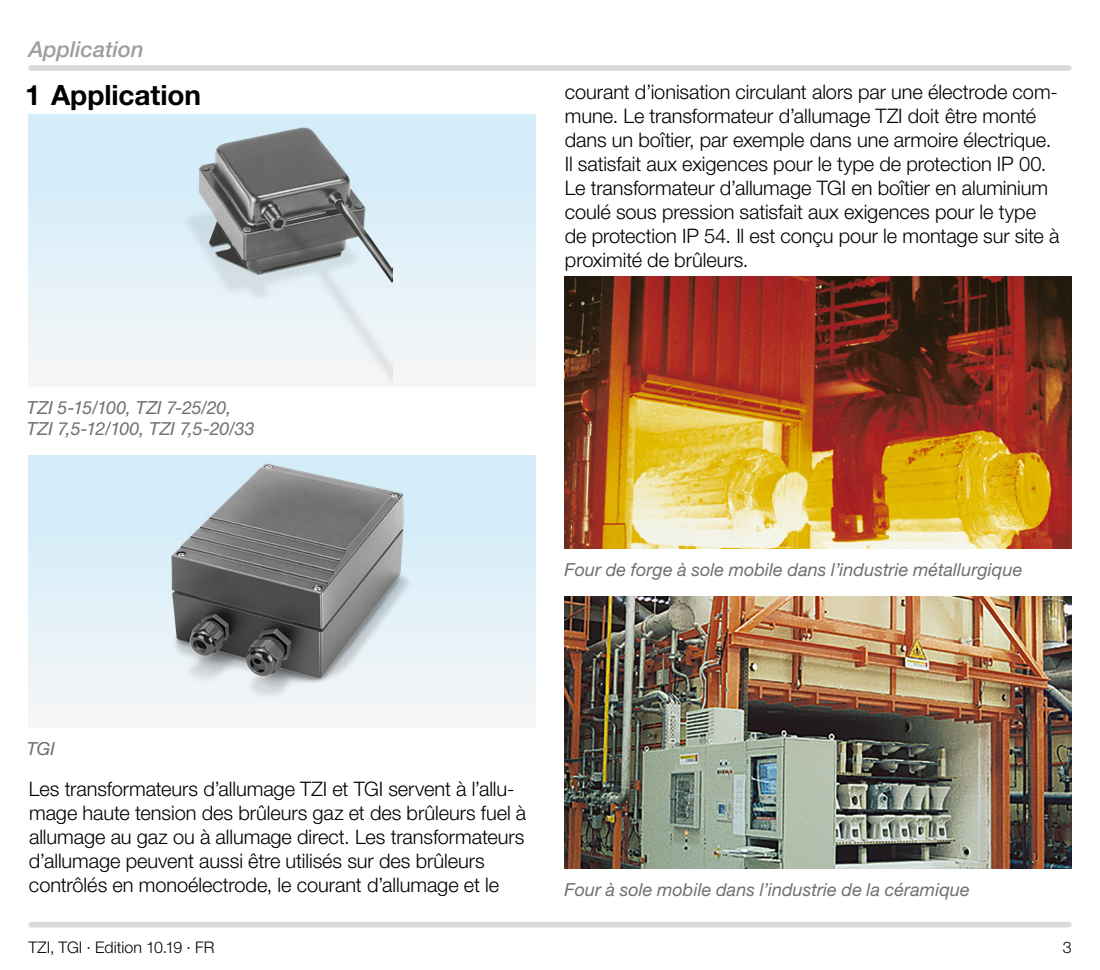
<style>
.page{position:relative;width:1100px;height:970px;background:#fff}
.page>*{position:absolute;margin:0;border:0;box-sizing:border-box;transform-origin:0 0}
.t1{font:700 28px "Helvetica Neue LT Pro";letter-spacing:-.005em;color:#000}
.t2{font:italic 500 22px "Helvetica Neue LT Pro";color:#9d9d9c}
.t3{font:300 20px/24px "Helvetica Neue LT Pro";letter-spacing:-.005em;color:#000}
.t4{font:italic 18px/21.6px "Helvetica Neue LT Pro";color:#706f6f}
.t5{font:300 16px "Helvetica Neue LT Pro";letter-spacing:-.005em;color:#000}
</style>
<div class="page">
<div style="left:31px;top:921px;width:1038px;height:6px;background:#dadada"></div>
<div style="left:31px;top:65px;width:1038px;height:6px;background:#dadada"></div>
<div style="left:28px;top:114px;width:508px;height:272px;background:linear-gradient(to bottom,#ceebfa,#f5f6f7)"></div>
<img style="left:171px;top:114px;width:222px;height:272px">
<div style="left:28px;top:455px;width:508px;height:273px;background:linear-gradient(to bottom,#ceebfa,#f5f6f7)"></div>
<img style="left:141px;top:455px;width:282px;height:273px">
<img style="left:564px;top:276px;width:507px;height:272px">
<img style="left:564px;top:596px;width:507px;height:272px">
<p class="t2" style="left:28px;top:36px;width:117px">Application</p>
<h1 class="t1" style="left:25px;top:78px;width:177px">1 Application</h1>
<p class="t4" style="left:27px;top:396px;width:229px">TZI 5-15/100, TZI 7-25/20,<br>TZI 7,5-12/100, TZI 7,5-20/33</p>
<p class="t3" style="left:565px;top:80px;width:496px">courant d’ionisation circulant alors par une électrode com&shy;mune. Le transformateur d’allumage TZI doit être monté dans un boîtier, par exemple dans une armoire électrique.<br>Il satisfait aux exigences pour le type de protection IP 00.<br>Le transformateur d’allumage TGI en boîtier en aluminium coulé sous pression satisfait aux exigences pour le type de protection IP 54. Il est conçu pour le montage sur site à proximité de brûleurs.</p>
<p class="t4" style="left:565px;top:558px;width:459px">Four de forge à sole mobile dans l’industrie métallurgique</p>
<p class="t4" style="left:27px;top:737px;width:30px">TGI</p>
<p class="t3" style="left:29px;top:776px;width:499px">Les transformateurs d’allumage TZI et TGI servent à l’allu&shy;mage haute tension des brûleurs gaz et des brûleurs fuel à allumage au gaz ou à allumage direct. Les transformateurs d’allumage peuvent aussi être utilisés sur des brûleurs contrôlés en monoélectrode, le courant d’allumage et le</p>
<p class="t4" style="left:565px;top:878px;width:407px">Four à sole mobile dans l’industrie de la céramique</p>
<p class="t5" style="left:28px;top:937px;width:188px">TZI, TGI · Edition 10.19 · FR</p>
<p class="t5" style="left:1063px;top:937px;width:10px">3</p>
</div>
